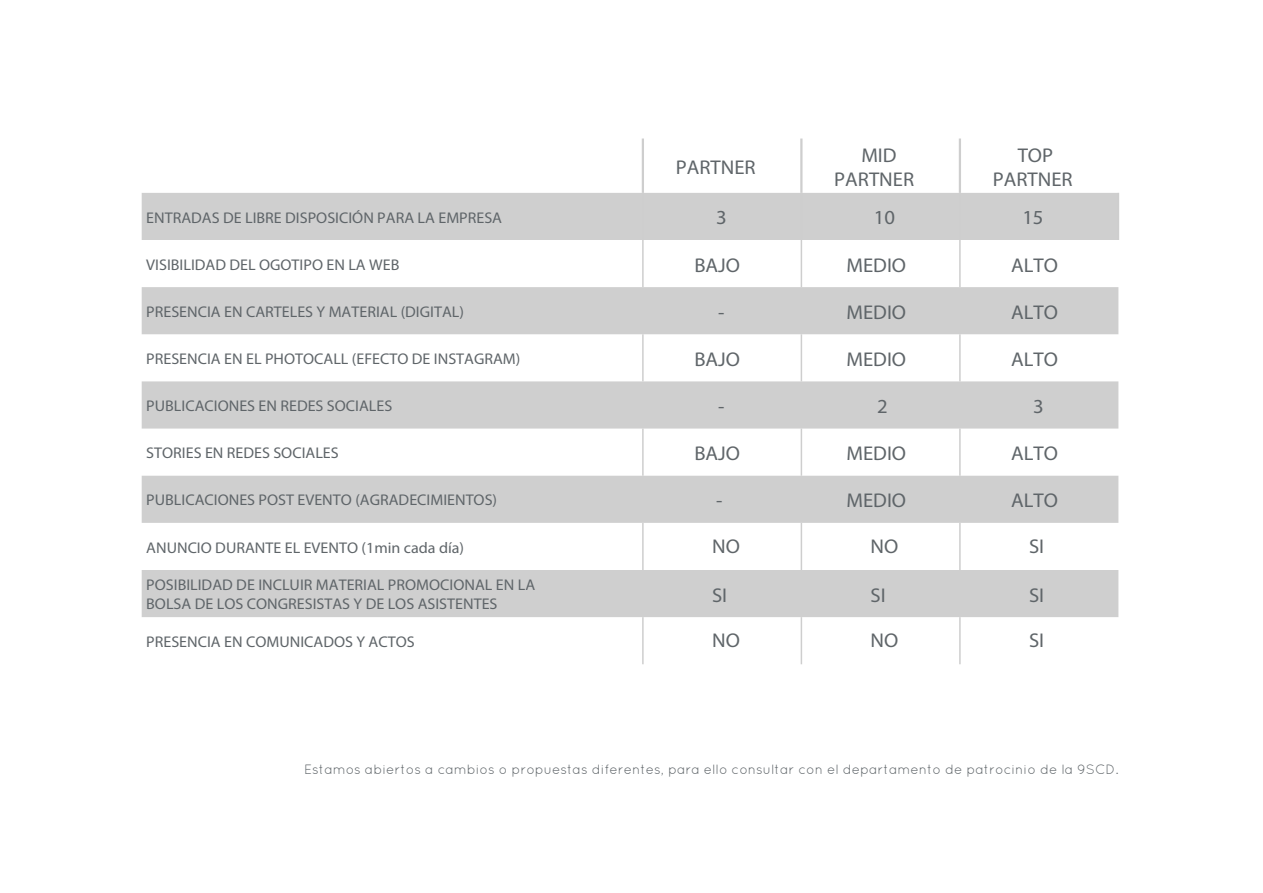
<style>
.page{position:relative;width:1263px;height:893px;background:#fff}
.page>*{position:absolute;margin:0;border:0;box-sizing:border-box;transform-origin:0 0}
.t1{font:19.95px/24px "Myriad Pro";color:#5f6569;text-align:center;scale:1.04 1}
.t2{font:15.45px/18.6px "Myriad Pro";color:#5f6569;scale:1.04 1}
.t3{font:13.5px "Quicksand";color:#5f6569}
</style>
<div class="page">
<svg style="left:142px;top:193px;width:976px;height:424px;fill:#cfcfcf"></svg>
<hr style="left:642px;top:139px;width:2px;height:54px;background:#cecece">
<hr style="left:800px;top:139px;width:2px;height:54px;background:#cecece">
<hr style="left:959px;top:139px;width:2px;height:54px;background:#cecece">
<hr style="left:642px;top:193px;width:2px;height:47px;background:#cecece">
<hr style="left:801px;top:193px;width:1px;height:47px;background:#cecece">
<hr style="left:959px;top:193px;width:2px;height:47px;background:#cecece">
<hr style="left:1118px;top:193px;width:1px;height:47px;background:#cecece">
<hr style="left:642px;top:240px;width:2px;height:47px;background:#cecece">
<hr style="left:801px;top:240px;width:1px;height:47px;background:#cecece">
<hr style="left:959px;top:240px;width:2px;height:47px;background:#cecece">
<hr style="left:642px;top:334px;width:2px;height:47px;background:#cecece">
<hr style="left:801px;top:334px;width:1px;height:47px;background:#cecece">
<hr style="left:959px;top:334px;width:2px;height:47px;background:#cecece">
<hr style="left:642px;top:429px;width:2px;height:47px;background:#cecece">
<hr style="left:801px;top:429px;width:1px;height:47px;background:#cecece">
<hr style="left:959px;top:429px;width:2px;height:47px;background:#cecece">
<hr style="left:642px;top:523px;width:2px;height:47px;background:#cecece">
<hr style="left:801px;top:523px;width:1px;height:47px;background:#cecece">
<hr style="left:959px;top:523px;width:2px;height:47px;background:#cecece">
<hr style="left:642px;top:617px;width:2px;height:47px;background:#cecece">
<hr style="left:801px;top:617px;width:1px;height:47px;background:#cecece">
<hr style="left:959px;top:617px;width:2px;height:47px;background:#cecece">
<p class="t1" style="left:676px;top:155px;width:78px">PARTNER</p>
<p class="t1" style="left:834px;top:143px;width:78px">MID<br>PARTNER</p>
<p class="t1" style="left:993px;top:143px;width:78px">TOP<br>PARTNER</p>
<p class="t2" style="left:146px;top:208px;width:344px">ENTRADAS DE LIBRE DISPOSICIÓN PARA LA EMPRESA</p>
<p class="t1" style="left:716px;top:205px;width:12px">3</p>
<p class="t1" style="left:874px;top:205px;width:22px">10</p>
<p class="t1" style="left:1022px;top:205px;width:22px">15</p>
<p class="t2" style="left:146px;top:255px;width:245px">VISIBILIDAD DEL OGOTIPO EN LA WEB</p>
<p class="t1" style="left:694px;top:253px;width:45px">BAJO</p>
<p class="t1" style="left:846px;top:253px;width:59px">MEDIO</p>
<p class="t1" style="left:1011px;top:253px;width:47px">ALTO</p>
<p class="t2" style="left:146px;top:302px;width:307px">PRESENCIA EN CARTELES Y MATERIAL (DIGITAL)</p>
<p class="t1" style="left:718px;top:300px;width:8px">-</p>
<p class="t1" style="left:846px;top:300px;width:59px">MEDIO</p>
<p class="t1" style="left:1011px;top:300px;width:47px">ALTO</p>
<p class="t2" style="left:146px;top:349px;width:361px">PRESENCIA EN EL PHOTOCALL (EFECTO DE INSTAGRAM)</p>
<p class="t1" style="left:694px;top:347px;width:45px">BAJO</p>
<p class="t1" style="left:846px;top:347px;width:59px">MEDIO</p>
<p class="t1" style="left:1011px;top:347px;width:47px">ALTO</p>
<p class="t2" style="left:146px;top:396px;width:238px">PUBLICACIONES EN REDES SOCIALES</p>
<p class="t1" style="left:877px;top:394px;width:12px">2</p>
<p class="t1" style="left:1033px;top:394px;width:12px">3</p>
<p class="t2" style="left:146px;top:444px;width:187px">STORIES EN REDES SOCIALES</p>
<p class="t1" style="left:694px;top:441px;width:45px">BAJO</p>
<p class="t1" style="left:846px;top:441px;width:59px">MEDIO</p>
<p class="t1" style="left:1011px;top:441px;width:47px">ALTO</p>
<p class="t2" style="left:146px;top:491px;width:339px">PUBLICACIONES POST EVENTO (AGRADECIMIENTOS)</p>
<p class="t1" style="left:846px;top:488px;width:59px">MEDIO</p>
<p class="t1" style="left:1011px;top:488px;width:47px">ALTO</p>
<p class="t2" style="left:146px;top:538px;width:307px">ANUNCIO DURANTE EL EVENTO (1min cada día)</p>
<p class="t2" style="left:146px;top:576px;width:375px">POSIBILIDAD DE INCLUIR MATERIAL PROMOCIONAL EN LA<br>BOLSA DE LOS CONGRESISTAS Y DE LOS ASISTENTES</p>
<p class="t1" style="left:712px;top:582px;width:16px">SI</p>
<p class="t1" style="left:871px;top:582px;width:16px">SI</p>
<p class="t1" style="left:1029px;top:582px;width:16px">SI</p>
<p class="t1" style="left:718px;top:394px;width:8px">-</p>
<p class="t1" style="left:716px;top:488px;width:8px">-</p>
<p class="t1" style="left:712px;top:534px;width:28px">NO</p>
<p class="t1" style="left:871px;top:534px;width:28px">NO</p>
<p class="t1" style="left:1029px;top:534px;width:16px">SI</p>
<p class="t2" style="left:146px;top:632px;width:260px">PRESENCIA EN COMUNICADOS Y ACTOS</p>
<p class="t1" style="left:712px;top:628px;width:28px">NO</p>
<p class="t1" style="left:871px;top:628px;width:28px">NO</p>
<p class="t1" style="left:1029px;top:628px;width:16px">SI</p>
<p class="t3" style="left:304px;top:761px;width:816px">Estamos abiertos a cambios o propuestas diferentes, para ello consultar con el departamento de patrocinio de la 9SCD.</p>
</div>
